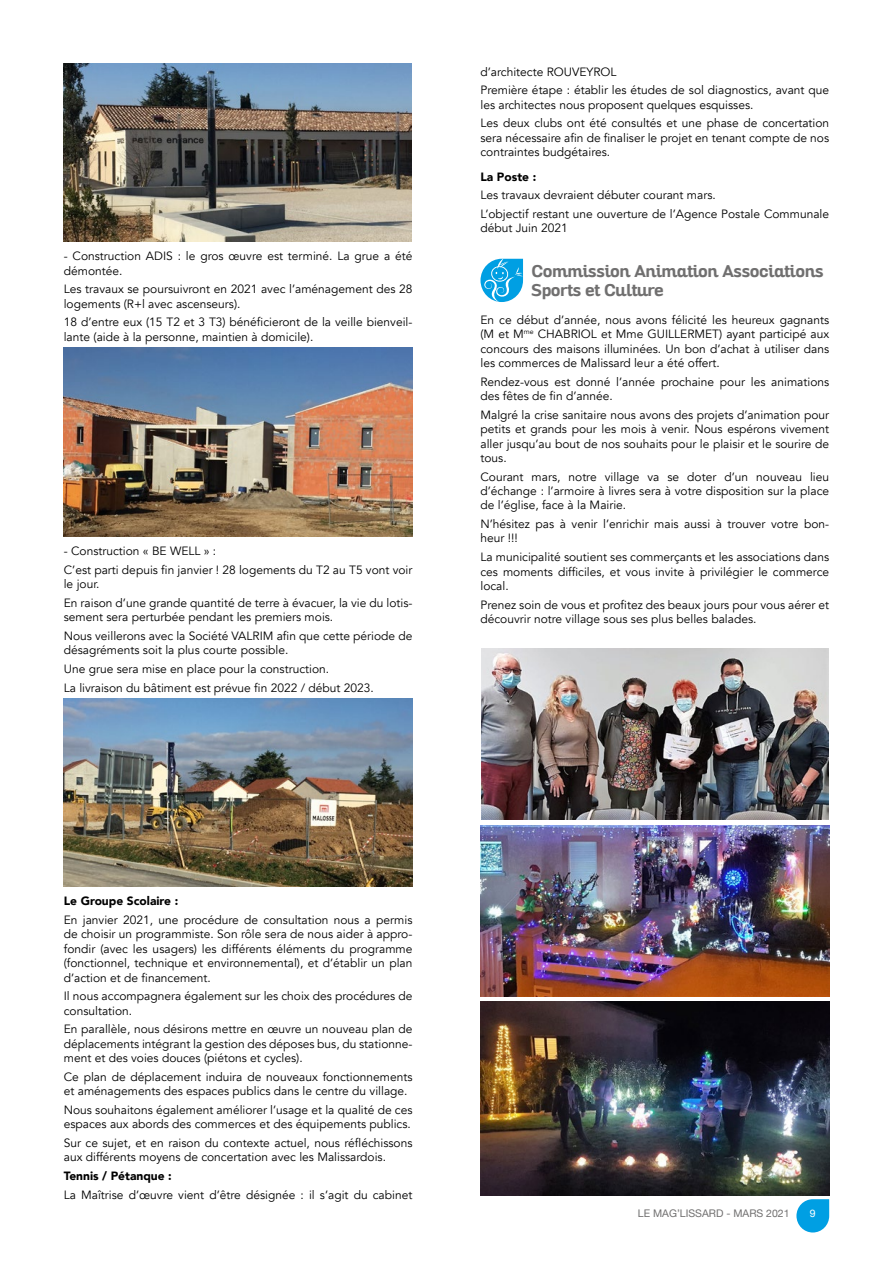
<style>
.page{position:relative;width:893px;height:1263px;background:#fff}
.page>*{position:absolute;margin:0;border:0;box-sizing:border-box;transform-origin:0 0}
.t1{font:700 16.5px/19.8px "Altair";color:#706f6f}
.t2{font:12px/14.4px "Avenir";color:#000}
.t3{font:900 12px "Avenir";color:#000}
.t4{font:10.5px "Helvetica Neue";color:#706f6f}
.t5{font:10.5px "Helvetica Neue";color:#fff}
</style>
<div class="page">
<svg style="left:796px;top:1199px;width:33px;height:33px"></svg>
<img style="left:64px;top:64px;width:348px;height:178px">
<img style="left:64px;top:347px;width:348px;height:189px">
<img style="left:64px;top:698px;width:348px;height:189px">
<svg style="left:480px;top:259px;width:43px;height:43px"></svg>
<img style="left:481px;top:648px;width:347px;height:171px">
<img style="left:481px;top:825px;width:348px;height:171px">
<img style="left:480px;top:1002px;width:349px;height:193px">
<p class="t2" style="left:64px;top:249px;width:350px">- Construction ADIS : le gros œuvre est terminé. La grue a été démontée.</p>
<p class="t2" style="left:64px;top:282px;width:350px">Les travaux se poursuivront en 2021 avec l’aménagement des 28 logements (R+l avec ascenseurs).</p>
<p class="t2" style="left:64px;top:315px;width:350px">18 d’entre eux (15 T2 et 3 T3) bénéficieront de la veille bienveil&shy;lante (aide à la personne, maintien à domicile).</p>
<p class="t2" style="left:64px;top:542px;width:350px;line-height:18.6px">- Construction « BE WELL » :<br>C’est parti depuis fin janvier ! 28 logements du T2 au T5 vont voir</p>
<p class="t2" style="left:64px;top:575px;width:350px;line-height:18.6px">le jour.<br>En raison d’une grande quantité de terre à évacuer, la vie du lotis-</p>
<p class="t2" style="left:64px;top:608px;width:350px;line-height:18.6px">sement sera perturbée pendant les premiers mois.<br>Nous veillerons avec la Société VALRIM afin que cette période de</p>
<p class="t2" style="left:64px;top:641px;width:312px;line-height:18.6px">désagréments soit la plus courte possible.<br>Une grue sera mise en place pour la construction.<br>La livraison du bâtiment est prévue fin 2022 / début 2023.</p>
<p class="t2" style="left:480px;top:63px;width:350px;line-height:18.6px">d’architecte ROUVEYROL<br>Première étape : établir les études de sol diagnostics, avant que</p>
<p class="t2" style="left:480px;top:96px;width:350px;line-height:18.6px">les architectes nous proposent quelques esquisses.<br>Les deux clubs ont été consultés et une phase de concertation</p>
<p class="t2" style="left:480px;top:131px;width:350px">sera nécessaire afin de finaliser le projet en tenant compte de nos contraintes budgétaires.</p>
<p class="t3" style="left:480px;top:166px;width:57px">La Poste :</p>
<p class="t2" style="left:480px;top:186px;width:350px;line-height:18.6px">Les travaux devraient débuter courant mars.<br>L’objectif restant une ouverture de l’Agence Postale Communale</p>
<p class="t2" style="left:480px;top:221px;width:89px">début Juin 2021</p>
<h1 class="t1" style="left:531px;top:261px;width:294px">Commission Animation Associations<br>Sports et Culture</h1>
<p class="t2" style="left:480px;top:313px;width:350px;text-align:justify">En ce début d’année, nous avons félicité les heureux gagnants (M et M<sup>me</sup> CHABRIOL et Mme GUILLERMET) ayant participé aux concours des maisons illuminées. Un bon d’achat à utiliser dans les commerces de Malissard leur a été offert.</p>
<p class="t2" style="left:480px;top:375px;width:350px">Rendez-vous est donné l’année prochaine pour les animations des fêtes de fin d’année.</p>
<p class="t2" style="left:480px;top:408px;width:350px;text-align:justify">Malgré la crise sanitaire nous avons des projets d’animation pour petits et grands pour les mois à venir. Nous espérons vivement aller jusqu’au bout de nos souhaits pour le plaisir et le sourire de tous.</p>
<p class="t2" style="left:480px;top:469px;width:350px;text-align:justify">Courant mars, notre village va se doter d’un nouveau lieu d’échange : l’armoire à livres sera à votre disposition sur la place de l’église, face à la Mairie.</p>
<p class="t2" style="left:480px;top:517px;width:350px">N’hésitez pas à venir l’enrichir mais aussi à trouver votre bon&shy;heur !!!</p>
<p class="t2" style="left:480px;top:550px;width:350px;text-align:justify">La municipalité soutient ses commerçants et les associations dans ces moments difficiles, et vous invite à privilégier le commerce local.</p>
<p class="t2" style="left:480px;top:597px;width:350px">Prenez soin de vous et profitez des beaux jours pour vous aérer et découvrir notre village sous ses plus belles balades.</p>
<p class="t3" style="left:64px;top:891px;width:116px">Le Groupe Scolaire :</p>
<p class="t2" style="left:64px;top:913px;width:350px;text-align:justify">En janvier 2021, une procédure de consultation nous a permis de choisir un programmiste. Son rôle sera de nous aider à appro&shy;fondir (avec les usagers) les différents éléments du programme (fonctionnel, technique et environnemental), et d’établir un plan d’action et de financement.</p>
<p class="t2" style="left:64px;top:989px;width:350px">Il nous accompagnera également sur les choix des procédures de consultation.</p>
<p class="t2" style="left:64px;top:1022px;width:350px;text-align:justify">En parallèle, nous désirons mettre en œuvre un nouveau plan de déplacements intégrant la gestion des déposes bus, du stationne&shy;ment et des voies douces (piétons et cycles).</p>
<p class="t2" style="left:64px;top:1070px;width:350px">Ce plan de déplacement induira de nouveaux fonctionnements et aménagements des espaces publics dans le centre du village.</p>
<p class="t2" style="left:64px;top:1103px;width:350px">Nous souhaitons également améliorer l’usage et la qualité de ces espaces aux abords des commerces et des équipements publics.</p>
<p class="t2" style="left:64px;top:1136px;width:350px">Sur ce sujet, et en raison du contexte actuel, nous réfléchissons aux différents moyens de concertation avec les Malissardois.</p>
<p class="t3" style="left:64px;top:1165px;width:109px">Tennis / Pétanque :</p>
<p class="t2" style="left:64px;top:1187px;width:350px">La Maîtrise d’œuvre vient d’être désignée : il s’agit du cabinet</p>
<p class="t4" style="left:638px;top:1205px;width:153px">LE MAG’LISSARD - MARS 2021</p>
<p class="t5" style="left:810px;top:1206px;width:7px">9</p>
</div>
